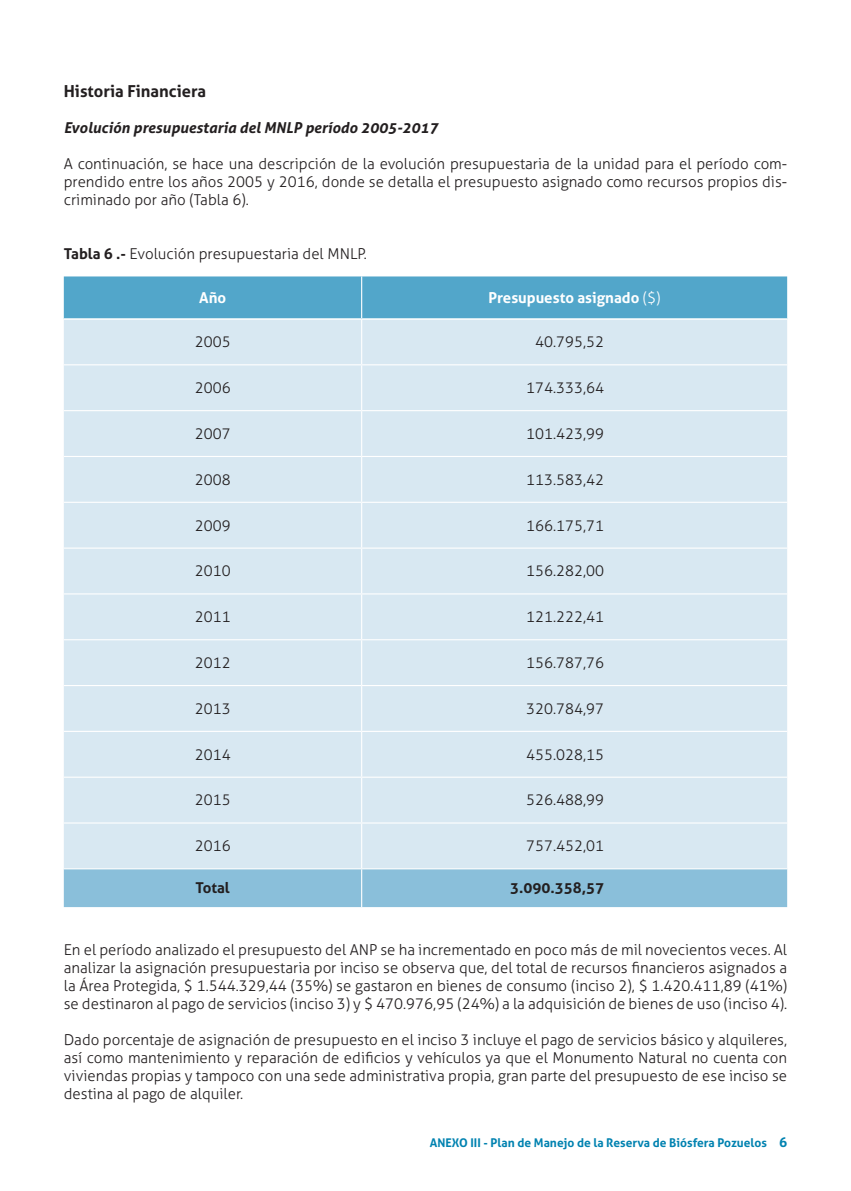
<style>
.page{position:relative;width:851px;height:1191px;background:#fff}
.page>*{position:absolute;margin:0;border:0;box-sizing:border-box;transform-origin:0 0}
.t1{font:700 16.5px "Aller";color:#231f20}
.t2{font:300 15px/18px "Aller";color:#231f20;text-align:justify}
.t3{font:italic 700 15px "Aller";color:#231f20}
.t4{font:700 15px "Aller";color:#fff}
.t5{font:700 15px "Aller";color:#231f20}
.t6{font:700 12px "Aller";color:#0082b0}
.s1{font-weight:700}
.s2{font-weight:300}
.s3{font-size:13.5px}
</style>
<div class="page">
<div style="left:64px;top:276px;width:723px;height:42px;background:#52a6ca"></div>
<div style="left:64px;top:320px;width:723px;height:548px;background:#d8e8f2"></div>
<div style="left:64px;top:869px;width:723px;height:38px;background:#8abfda"></div>
<hr style="left:361px;top:276px;width:1px;height:42px;background:#fff">
<hr style="left:361px;top:320px;width:1px;height:44px;background:#fff">
<hr style="left:64px;top:364px;width:297px;height:1px;background:#fff">
<hr style="left:361px;top:364px;width:426px;height:1px;background:#fff">
<hr style="left:361px;top:365px;width:1px;height:45px;background:#fff">
<hr style="left:64px;top:410px;width:297px;height:1px;background:#fff">
<hr style="left:361px;top:410px;width:426px;height:1px;background:#fff">
<hr style="left:361px;top:411px;width:1px;height:45px;background:#fff">
<hr style="left:64px;top:456px;width:297px;height:1px;background:#fff">
<hr style="left:361px;top:456px;width:426px;height:1px;background:#fff">
<hr style="left:361px;top:457px;width:1px;height:45px;background:#fff">
<hr style="left:64px;top:502px;width:297px;height:1px;background:#fff">
<hr style="left:361px;top:502px;width:426px;height:1px;background:#fff">
<hr style="left:361px;top:503px;width:1px;height:44px;background:#fff">
<hr style="left:64px;top:547px;width:297px;height:1px;background:#fff">
<hr style="left:361px;top:547px;width:426px;height:1px;background:#fff">
<hr style="left:361px;top:548px;width:1px;height:45px;background:#fff">
<hr style="left:64px;top:593px;width:297px;height:1px;background:#fff">
<hr style="left:361px;top:593px;width:426px;height:1px;background:#fff">
<hr style="left:361px;top:594px;width:1px;height:45px;background:#fff">
<hr style="left:64px;top:639px;width:297px;height:1px;background:#fff">
<hr style="left:361px;top:639px;width:426px;height:1px;background:#fff">
<hr style="left:361px;top:640px;width:1px;height:45px;background:#fff">
<hr style="left:64px;top:685px;width:297px;height:1px;background:#fff">
<hr style="left:361px;top:685px;width:426px;height:1px;background:#fff">
<hr style="left:361px;top:686px;width:1px;height:45px;background:#fff">
<hr style="left:64px;top:731px;width:297px;height:1px;background:#fff">
<hr style="left:361px;top:731px;width:426px;height:1px;background:#fff">
<hr style="left:361px;top:732px;width:1px;height:44px;background:#fff">
<hr style="left:64px;top:776px;width:297px;height:1px;background:#fff">
<hr style="left:361px;top:776px;width:426px;height:1px;background:#fff">
<hr style="left:361px;top:777px;width:1px;height:45px;background:#fff">
<hr style="left:64px;top:822px;width:297px;height:1px;background:#fff">
<hr style="left:361px;top:822px;width:426px;height:1px;background:#fff">
<hr style="left:361px;top:823px;width:1px;height:45px;background:#fff">
<hr style="left:361px;top:869px;width:1px;height:38px;background:#fff">
<p class="t1" style="left:64px;top:81px;width:144px">Historia Financiera</p>
<p class="t3" style="left:64px;top:119px;width:376px">Evolución presupuestaria del MNLP período 2005-2017</p>
<p class="t2" style="left:64px;top:155px;width:724px">A continuación, se hace una descripción de la evolución presupuestaria de la unidad para el período com&shy;prendido entre los años 2005 y 2016, donde se detalla el presupuesto asignado como recursos propios dis&shy;criminado por año (Tabla 6).</p>
<p class="t2" style="left:64px;top:245px;width:304px"><span class="s1">Tabla 6 .-</span> Evolución presupuestaria del MNLP.</p>
<p class="t4" style="left:199px;top:289px;width:29px">Año</p>
<p class="t4" style="left:488px;top:289px;width:173px">Presupuesto asignado <span class="s2">($)</span></p>
<p class="t2" style="left:195px;top:333px;width:37px">2005</p>
<p class="t2" style="left:535px;top:333px;width:71px">40.795,52</p>
<p class="t2" style="left:195px;top:379px;width:37px">2006</p>
<p class="t2" style="left:526px;top:379px;width:80px">174.333,64</p>
<p class="t2" style="left:195px;top:424px;width:37px">2007</p>
<p class="t2" style="left:526px;top:424px;width:80px">101.423,99</p>
<p class="t2" style="left:195px;top:470px;width:37px">2008</p>
<p class="t2" style="left:526px;top:470px;width:80px">113.583,42</p>
<p class="t2" style="left:195px;top:516px;width:37px">2009</p>
<p class="t2" style="left:526px;top:516px;width:80px">166.175,71</p>
<p class="t2" style="left:195px;top:562px;width:37px">2010</p>
<p class="t2" style="left:526px;top:562px;width:80px">156.282,00</p>
<p class="t2" style="left:195px;top:608px;width:37px">2011</p>
<p class="t2" style="left:526px;top:608px;width:80px">121.222,41</p>
<p class="t2" style="left:195px;top:653px;width:37px">2012</p>
<p class="t2" style="left:526px;top:653px;width:80px">156.787,76</p>
<p class="t2" style="left:195px;top:699px;width:37px">2013</p>
<p class="t2" style="left:526px;top:699px;width:80px">320.784,97</p>
<p class="t2" style="left:195px;top:745px;width:37px">2014</p>
<p class="t2" style="left:526px;top:745px;width:80px">455.028,15</p>
<p class="t2" style="left:195px;top:791px;width:37px">2015</p>
<p class="t2" style="left:526px;top:791px;width:80px">526.488,99</p>
<p class="t2" style="left:195px;top:836px;width:37px">2016</p>
<p class="t2" style="left:526px;top:836px;width:80px">757.452,01</p>
<p class="t5" style="left:196px;top:879px;width:36px">Total</p>
<p class="t5" style="left:510px;top:879px;width:96px">3.090.358,57</p>
<p class="t2" style="left:64px;top:940px;width:724px">En el período analizado el presupuesto del ANP se ha incrementado en poco más de mil novecientos veces. Al analizar la asignación presupuestaria por inciso se observa que, del total de recursos financieros asignados a la Área Protegida, $ 1.544.329,44 (35%) se gastaron en bienes de consumo (inciso 2), $ 1.420.411,89 (41%) se destinaron al pago de servicios (inciso 3) y $ 470.976,95 (24%) a la adquisición de bienes de uso (inciso 4).</p>
<p class="t2" style="left:64px;top:1030px;width:724px">Dado porcentaje de asignación de presupuesto en el inciso 3 incluye el pago de servicios básico y alquileres, así como mantenimiento y reparación de edificios y vehículos ya que el Monumento Natural no cuenta con viviendas propias y tampoco con una sede administrativa propia, gran parte del presupuesto de ese inciso se destina al pago de alquiler.</p>
<p class="t6" style="left:430px;top:1135px;width:359px">ANEXO III - Plan de Manejo de la Reserva de Biósfera Pozuelos <span class="s3">6</span></p>
</div>
